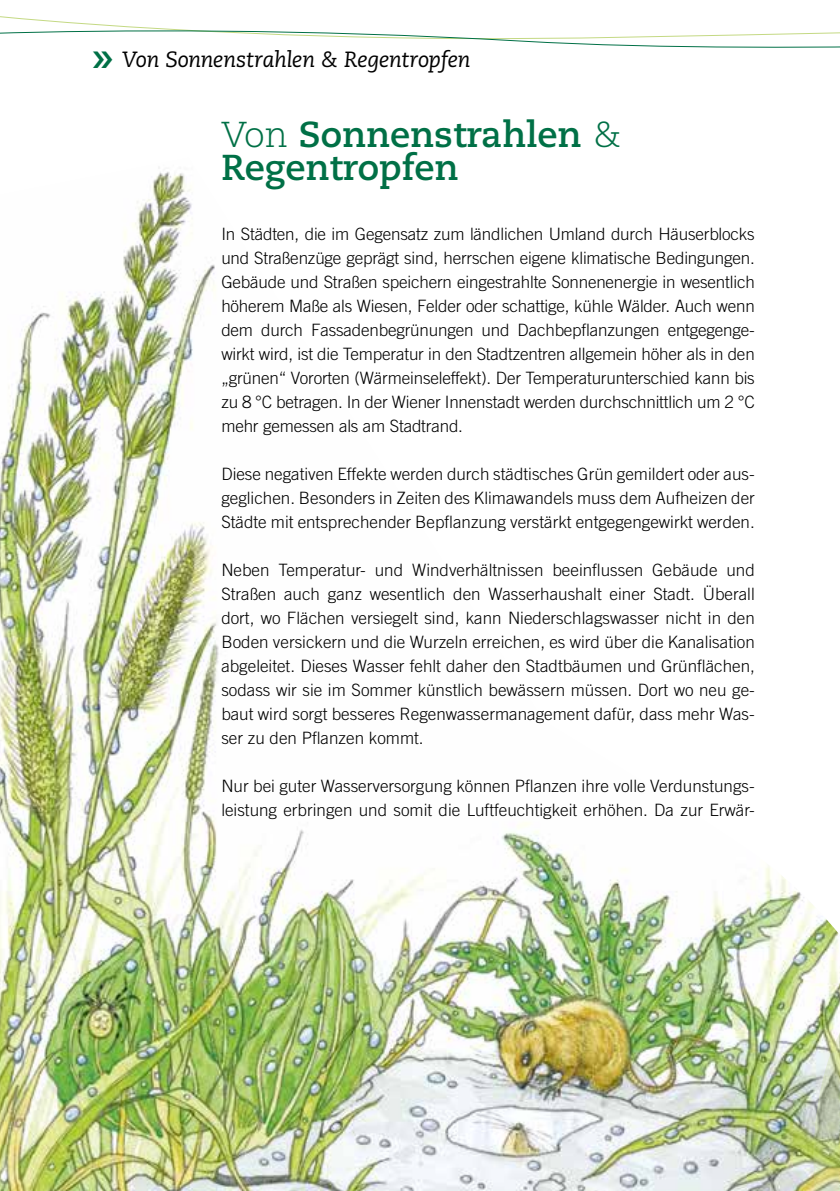
<style>
.page{position:relative;width:840px;height:1191px;background:#fff}
.page>*{position:absolute;margin:0;border:0;box-sizing:border-box;transform-origin:0 0}
.t1{font:700 36px/33px "Caecilia LT Std";color:#007046}
.t2{font:italic 22px "Caecilia LT Std";letter-spacing:-.01em;color:#000}
.t3{font:300 17px/24px "Trade Gothic";color:#000;text-align:justify}
.s1{font-weight:300}
</style>
<div class="page">
<svg style="left:0;top:16px;width:839px;height:32px"></svg>
<img style="left:0;top:167px;width:839px;height:1024px">
<img style="left:783px;top:965px;width:56px;height:226px">
<p class="t2" style="left:122px;top:47px;width:350px">Von Sonnenstrahlen &amp; Regentropfen</p>
<h1 class="t1" style="left:221px;top:118px;width:401px"><span class="s1">Von</span> Sonnenstrahlen <span class="s1">&amp;<br></span>Regentropfen</h1>
<p class="t3" style="left:221px;top:222px;width:534px">In Städten, die im Gegensatz zum ländlichen Umland durch Häuserblocks und Straßenzüge geprägt sind, herrschen eigene klimatische Bedingungen.<br>Gebäude und Straßen speichern eingestrahlte Sonnenenergie in wesentlich höherem Maße als Wiesen, Felder oder schattige, kühle Wälder. Auch wenn dem durch Fassadenbegrünungen und Dachbepflanzungen entgegenge&shy;wirkt wird, ist die Temperatur in den Stadtzentren allgemein höher als in den „grünen“ Vororten (Wärmeinseleffekt). Der Temperaturunterschied kann bis zu 8 °C betragen. In der Wiener Innenstadt werden durchschnittlich um 2 °C mehr gemessen als am Stadtrand.</p>
<p class="t3" style="left:221px;top:462px;width:534px">Diese negativen Effekte werden durch städtisches Grün gemildert oder aus&shy;geglichen. Besonders in Zeiten des Klimawandels muss dem Aufheizen der Städte mit entsprechender Bepflanzung verstärkt entgegengewirkt werden.</p>
<p class="t3" style="left:221px;top:558px;width:534px">Neben Temperatur- und Windverhältnissen beeinflussen Gebäude und Straßen auch ganz wesentlich den Wasserhaushalt einer Stadt. Überall dort, wo Flächen versiegelt sind, kann Niederschlagswasser nicht in den Boden versickern und die Wurzeln erreichen, es wird über die Kanalisation abgeleitet. Dieses Wasser fehlt daher den Stadtbäumen und Grünflächen, sodass wir sie im Sommer künstlich bewässern müssen. Dort wo neu ge&shy;baut wird sorgt besseres Regenwassermanagement dafür, dass mehr Was&shy;ser zu den Pflanzen kommt.</p>
<p class="t3" style="left:221px;top:774px;width:534px">Nur bei guter Wasserversorgung können Pflanzen ihre volle Verdunstungs&shy;leistung erbringen und somit die Luftfeuchtigkeit erhöhen. Da zur Erwär-</p>
</div>
